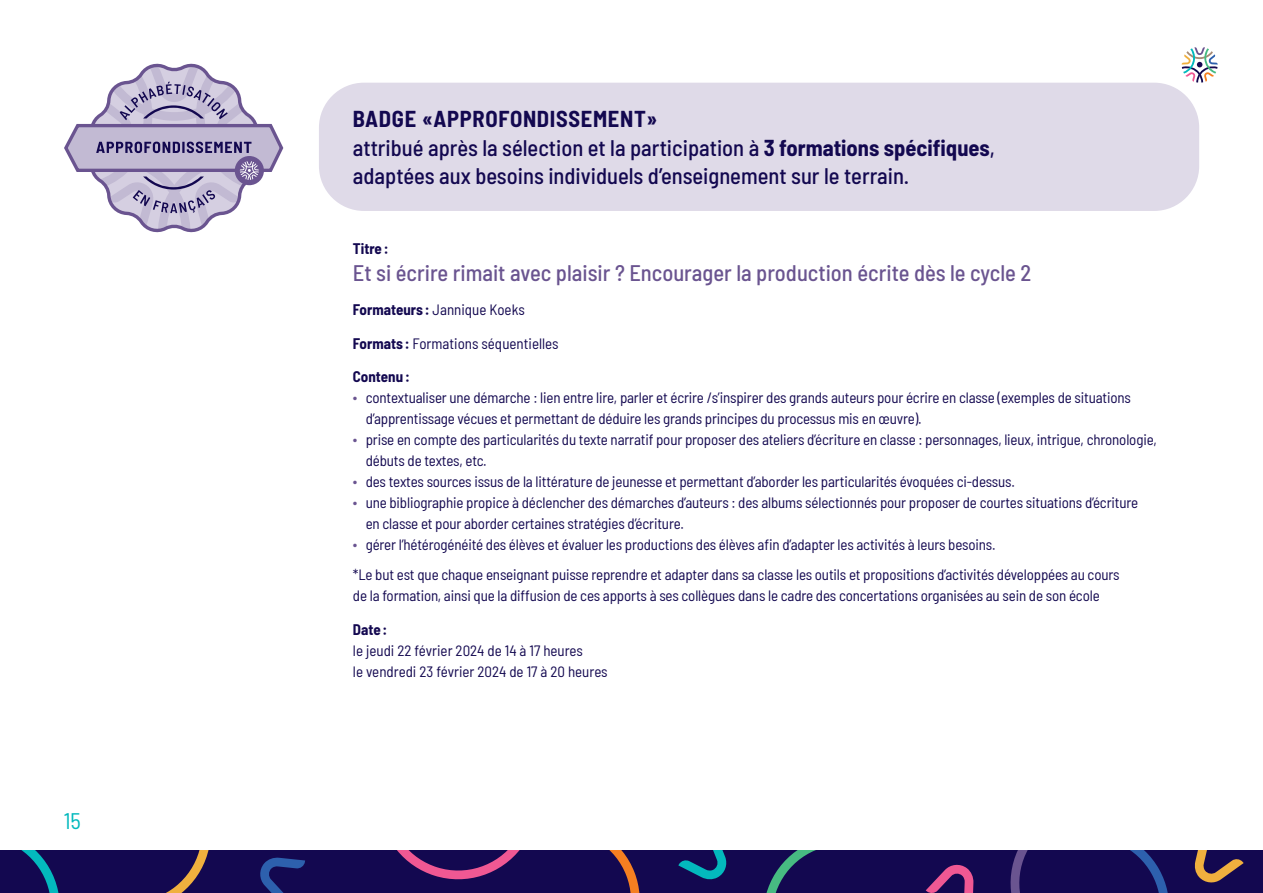
<style>
.page{position:relative;width:1263px;height:893px;background:#fff}
.page>*{position:absolute;margin:0;border:0;box-sizing:border-box;transform-origin:0 0}
.t1{font:500 semi-condensed 22.5px/28.5px "Barlow";color:#130850}
.t2{font:500 semi-condensed 22.5px "Barlow";color:#6a5490}
.t3{font:700 semi-condensed 22.5px "Barlow";letter-spacing:.03em;color:#130850}
.t4{font:semi-condensed 22.5px "Barlow";color:#03b9bd}
.t5{font:semi-condensed 15px/21px "Barlow";letter-spacing:-.01em;color:#130850}
.t6{font:700 semi-condensed 15px "Barlow";color:#130850}
.s1{font-weight:700}
.s2{color:#6a5490}
</style>
<div class="page">
<div style="left:0;top:850px;width:1263px;height:43px;background:#130850"></div>
<svg style="left:1194px;top:850px;width:50px;height:33px"></svg>
<svg style="left:678px;top:850px;width:49px;height:30px"></svg>
<svg style="left:260px;top:857px;width:45px;height:36px"></svg>
<svg style="left:926px;top:864px;width:47px;height:29px"></svg>
<svg style="left:766px;top:850px;width:50px;height:43px"></svg>
<svg style="left:166px;top:850px;width:43px;height:43px"></svg>
<svg style="left:397px;top:850px;width:123px;height:30px"></svg>
<svg style="left:1010px;top:850px;width:18px;height:43px"></svg>
<svg style="left:21px;top:850px;width:38px;height:43px"></svg>
<svg style="left:1130px;top:850px;width:38px;height:43px"></svg>
<svg style="left:609px;top:850px;width:31px;height:43px"></svg>
<svg style="left:1182px;top:47px;width:36px;height:36px"></svg>
<svg style="left:64px;top:63px;width:220px;height:170px"></svg>
<div style="left:319px;top:83px;width:880px;height:128px;background:#dfdae8;border-radius:45px"></div>
<h1 class="t4" style="left:64px;top:805px;width:19px">15</h1>
<p class="t3" style="left:353px;top:103px;width:306px">BADGE «APPROFONDISSEMENT»</p>
<p class="t1" style="left:353px;top:132px;width:643px">attribué après la sélection et la participation à <span class="s1">3 formations spécifiques</span>, adaptées aux besoins individuels d’enseignement sur le terrain.</p>
<p class="t6" style="left:353px;top:237px;width:37px">Titre :</p>
<p class="t2" style="left:353px;top:257px;width:680px">Et si écrire rimait avec plaisir ? Encourager la production écrite dès le cycle 2</p>
<p class="t5" style="left:353px;top:298px;width:173px"><span class="s1">Formateurs :</span> Jannique Koeks</p>
<p class="t5" style="left:353px;top:332px;width:207px"><span class="s1">Formats :</span> Formations séquentielles</p>
<p class="t6" style="left:353px;top:366px;width:58px">Contenu :</p>
<p class="t5" style="left:366px;top:386px;width:767px;text-indent:-13px"><span class="s2">∙</span> contextualiser une démarche : lien entre lire, parler et écrire /s’inspirer des grands auteurs pour écrire en classe (exemples de situations d’apprentissage vécues et permettant de déduire les grands principes du processus mis en œuvre).</p>
<p class="t5" style="left:366px;top:428px;width:792px;text-indent:-13px"><span class="s2">∙</span> prise en compte des particularités du texte narratif pour proposer des ateliers d’écriture en classe : personnages, lieux, intrigue, chronologie, débuts de textes, etc.</p>
<p class="t5" style="left:353px;top:470px;width:663px"><span class="s2">∙</span> des textes sources issus de la littérature de jeunesse et permettant d’aborder les particularités évoquées ci-dessus.</p>
<p class="t5" style="left:366px;top:491px;width:774px;text-indent:-13px"><span class="s2">∙</span> une bibliographie propice à déclencher des démarches d’auteurs : des albums sélectionnés pour proposer de courtes situations d’écriture en classe et pour aborder certaines stratégies d’écriture.</p>
<p class="t5" style="left:353px;top:533px;width:644px"><span class="s2">∙</span> gérer l’hétérogénéité des élèves et évaluer les productions des élèves afin d’adapter les activités à leurs besoins.</p>
<p class="t5" style="left:353px;top:563px;width:768px">*Le but est que chaque enseignant puisse reprendre et adapter dans sa classe les outils et propositions d’activités développées au cours de la formation, ainsi que la diffusion de ces apports à ses collègues dans le cadre des concertations organisées au sein de son école</p>
<p class="t5" style="left:353px;top:618px;width:256px"><span class="s1">Date :<br></span>le jeudi 22 février 2024 de 14 à 17 heures<br>le vendredi 23 février 2024 de 17 à 20 heures</p>
</div>
